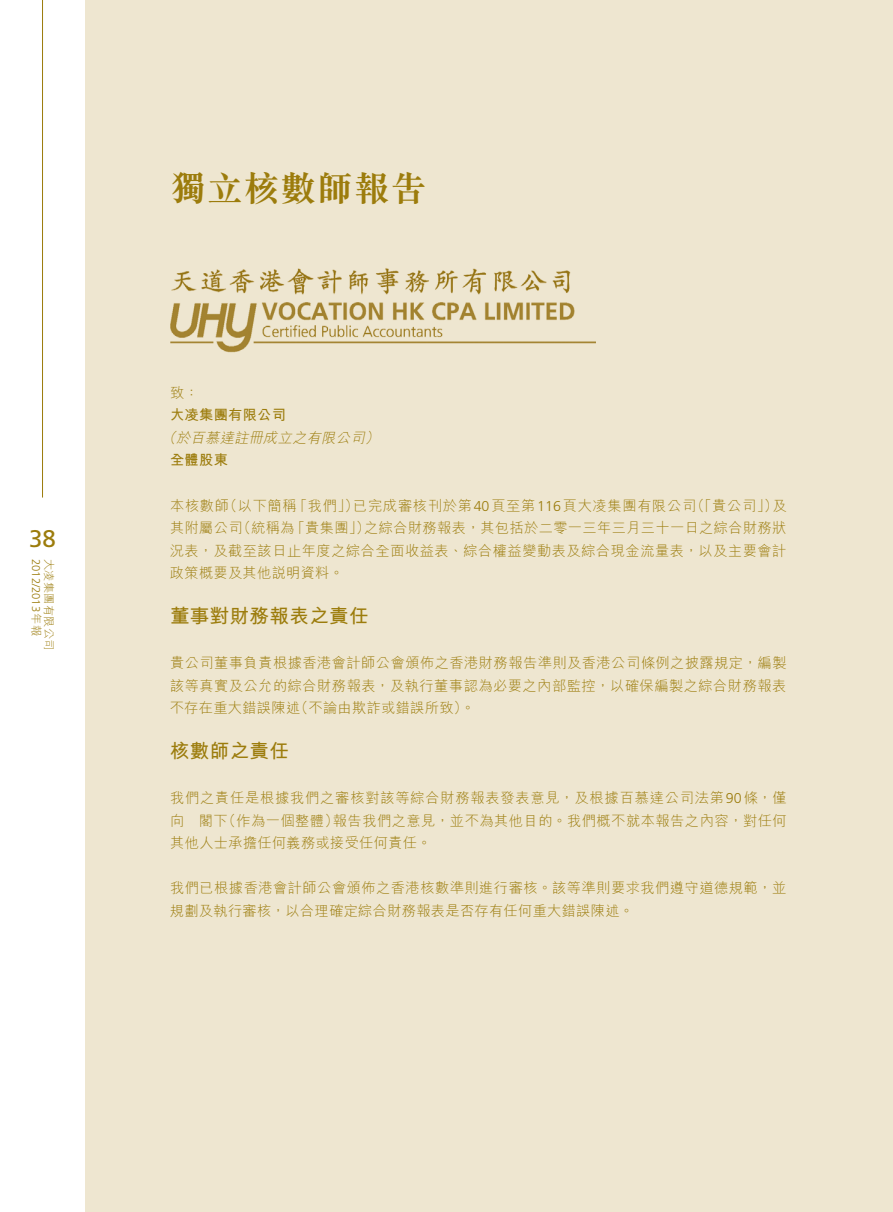
<style>
.page{position:relative;width:893px;height:1212px;background:#fff}
.page>*{position:absolute;margin:0;border:0;box-sizing:border-box;transform-origin:0 0}
.t1{font:700 36px "M Sung HK";letter-spacing:.02em;color:#9c7c0c}
.t2{font:24px "Frutiger LT Std";color:#9c7c0c}
.t3{font:700 19.5px "M Hei HK";letter-spacing:.02em;color:#9c7c0c}
.t4{font:300 14.25px/22.5px "M Hei HK";letter-spacing:.035em;color:#9c7c0c;text-align:justify}
.t5{font:italic 300 14.25px "M Hei HK";color:#9c7c0c}
.t6{font:700 14.25px "M Hei HK";letter-spacing:.02em;color:#9c7c0c}
.t7{font:300 11.25px "Frutiger LT Std";color:#9c7c0c}
.t8{font:300 11.25px "M Hei HK";letter-spacing:.02em;color:#9c7c0c}
.s1{font-family:"M Hei HK"}
.s2{font-family:"Frutiger LT Std"}
</style>
<div class="page">
<hr style="left:42px;top:0;width:1px;height:497px;background:#9c7c0c">
<div style="left:85px;top:0;width:808px;height:1212px;background:#eee6d0"></div>
<img style="left:170px;top:268px;width:425px;height:85px">
<h2 class="t2" style="left:29px;top:525px;width:28px">38</h2>
<p class="t7" style="left:42px;top:559px;width:79px;rotate:90deg">2012/2013 <span class="s1">年報</span></p>
<p class="t8" style="left:55px;top:559px;width:93px;rotate:90deg">大凌集團有限公司</p>
<h1 class="t1" style="left:170px;top:171px;width:258px">獨立核數師報告</h1>
<p class="t4" style="left:170px;top:381px;width:30px">致：</p>
<p class="t6" style="left:170px;top:405px;width:117px">大凌集團有限公司</p>
<p class="t5" style="left:162px;top:430px;width:222px">（於百慕達註冊成立之有限公司）</p>
<p class="t6" style="left:170px;top:450px;width:59px">全體股東</p>
<p class="t4" style="left:170px;top:494px;width:618px">本核數師（以下簡稱「我們」）已完成審核刊於第<span class="s2">40</span>頁至第<span class="s2">116</span>頁大凌集團有限公司（「貴公司」）及其附屬公司（統稱為「貴集團」）之綜合財務報表，其包括於二零一三年三月三十一日之綜合財務狀況表，及截至該日止年度之綜合全面收益表、綜合權益變動表及綜合現金流量表，以及主要會計政策概要及其他說明資料。</p>
<h3 class="t3" style="left:170px;top:602px;width:200px">董事對財務報表之責任</h3>
<p class="t4" style="left:170px;top:651px;width:618px">貴公司董事負責根據香港會計師公會頒佈之香港財務報告準則及香港公司條例之披露規定，編製該等真實及公允的綜合財務報表，及執行董事認為必要之內部監控，以確保編製之綜合財務報表不存在重大錯誤陳述（不論由欺詐或錯誤所致）。</p>
<h3 class="t3" style="left:170px;top:737px;width:120px">核數師之責任</h3>
<p class="t4" style="left:170px;top:786px;width:618px">我們之責任是根據我們之審核對該等綜合財務報表發表意見，及根據百慕達公司法第<span class="s2">90</span>條，僅向 閣下（作為一個整體）報告我們之意見，並不為其他目的。我們概不就本報告之內容，對任何其他人士承擔任何義務或接受任何責任。</p>
<p class="t4" style="left:170px;top:876px;width:618px">我們已根據香港會計師公會頒佈之香港核數準則進行審核。該等準則要求我們遵守道德規範，並規劃及執行審核，以合理確定綜合財務報表是否存有任何重大錯誤陳述。</p>
</div>
